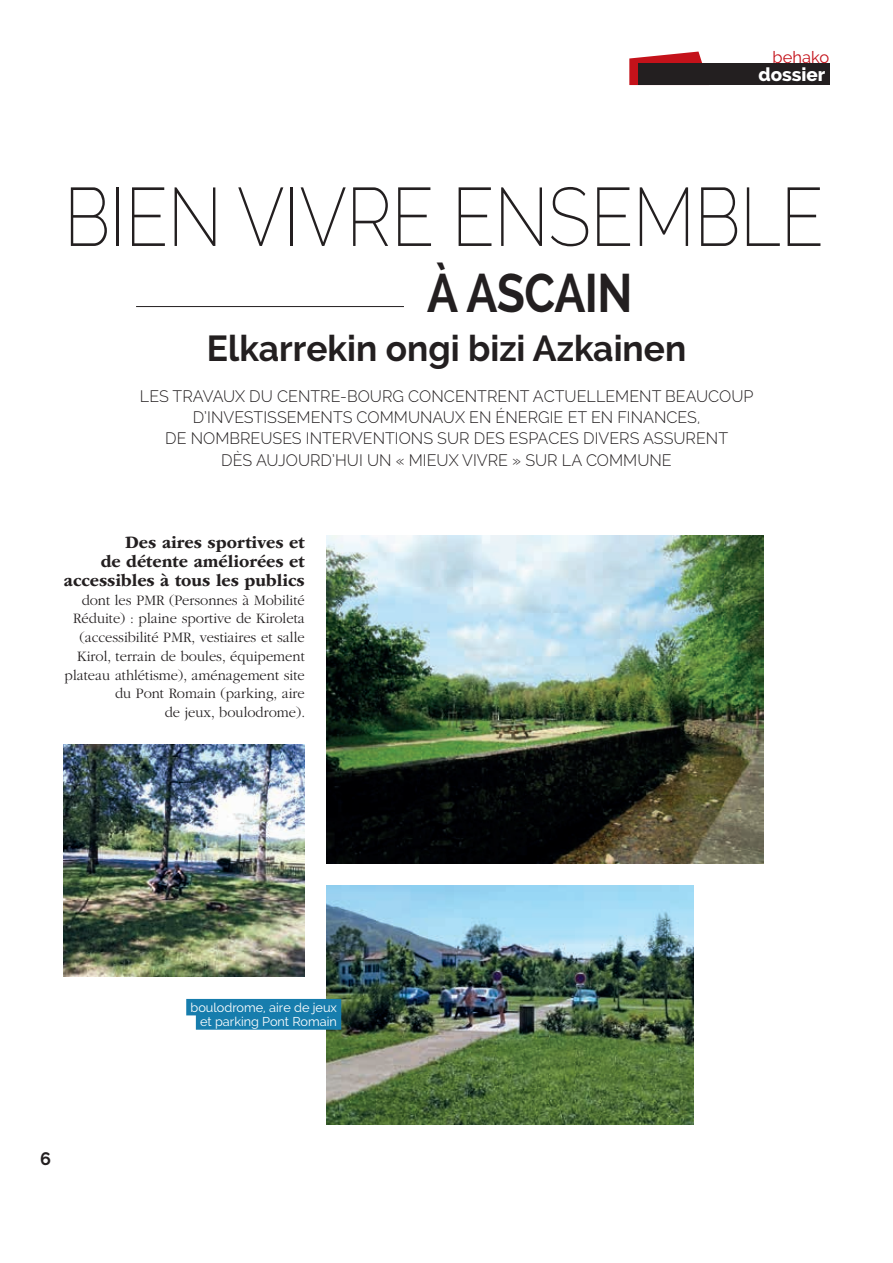
<style>
.page{position:relative;width:893px;height:1263px;background:#fff}
.page>*{position:absolute;margin:0;border:0;box-sizing:border-box;transform-origin:0 0}
.t1{font:200 82.5px "Raleway";letter-spacing:-.01em;color:#231f20;scale:.85 1}
.t2{font:700 54px "Raleway";letter-spacing:-.01em;color:#231f20;scale:.85 1}
.t3{font:700 36px "Raleway";color:#231f20}
.t4{font:800 18.75px "Raleway";color:#fff}
.t5{font:700 18px/18.8px "ITC Garamond Std";color:#231f20;text-align:right}
.t6{font:700 18px "Raleway";color:#231f20}
.t7{font:300 16.5px/21px "Raleway";color:#231f20;text-align:center}
.t8{font:16.5px "Raleway";color:#c4121a}
.t9{font:300 15px/18.8px "ITC Garamond Std";color:#231f20;text-align:right}
.t10{font:12.75px/14.2px "Raleway";color:#fff;text-align:right}
</style>
<div class="page">
<hr style="left:136px;top:306px;width:268px;height:1px;background:#231f20">
<img style="left:326px;top:536px;width:437px;height:328px">
<img style="left:64px;top:745px;width:241px;height:231px">
<img style="left:326px;top:885px;width:367px;height:240px">
<div style="left:186px;top:999px;width:155px;height:16px;background:#177dad"></div>
<div style="left:196px;top:1013px;width:145px;height:17px;background:#177dad"></div>
<svg style="left:629px;top:52px;width:80px;height:33px"></svg>
<div style="left:638px;top:64px;width:191px;height:21px;background:#231f20"></div>
<p class="t8" style="left:773px;top:47px;width:58px">behako</p>
<p class="t4" style="left:758px;top:63px;width:68px">dossier</p>
<h1 class="t1" style="left:64px;top:169px;width:896px">BIEN VIVRE ENSEMBLE</h1>
<h2 class="t2" style="left:427px;top:262px;width:243px">À ASCAIN</h2>
<h3 class="t3" style="left:207px;top:328px;width:481px">Elkarrekin ongi bizi Azkainen</h3>
<p class="t7" style="left:140px;top:386px;width:615px">LES TRAVAUX DU CENTRE-BOURG CONCENTRENT ACTUELLEMENT BEAUCOUP D’INVESTISSEMENTS COMMUNAUX EN ÉNERGIE ET EN FINANCES,<br>DE NOMBREUSES INTERVENTIONS SUR DES ESPACES DIVERS ASSURENT<br>DÈS AUJOURD’HUI UN « MIEUX VIVRE » SUR LA COMMUNE</p>
<p class="t5" style="left:64px;top:533px;width:242px">Des aires sportives et<br>de détente améliorées et accessibles à tous les publics</p>
<p class="t9" style="left:65px;top:591px;width:242px">dont les PMR (Personnes à Mobilité Réduite) : plaine sportive de Kiroleta (accessibilité PMR, vestiaires et salle Kirol, terrain de boules, équipement plateau athlétisme), aménagement site du Pont Romain (parking, aire<br>de jeux, boulodrome).</p>
<p class="t6" style="left:40px;top:1148px;width:12px">6</p>
<p class="t10" style="left:190px;top:1000px;width:148px">boulodrome, aire de jeux et parking Pont Romain</p>
</div>
